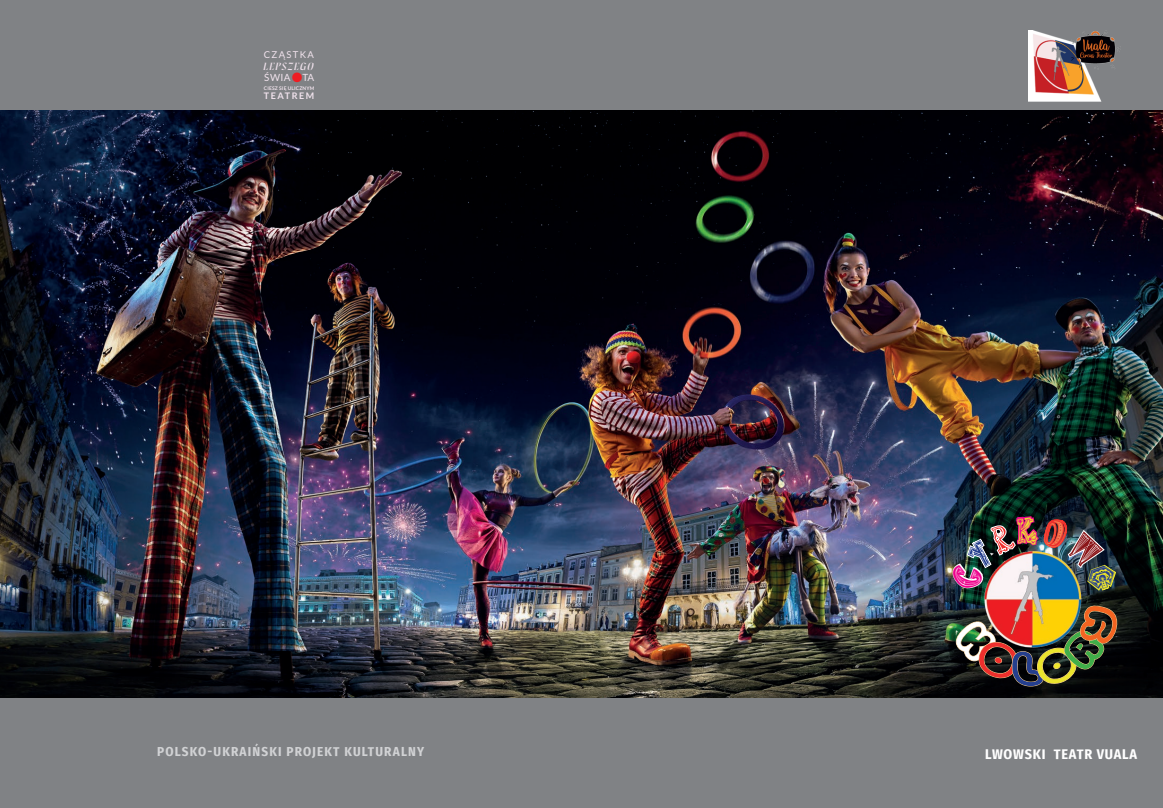
<style>
.page{position:relative;width:1163px;height:808px;background:#fff}
.page>*{position:absolute;margin:0;border:0;box-sizing:border-box;transform-origin:0 0}
.t1{font:700 14px "Fira Sans Condensed";letter-spacing:.06em;color:#fff}
.t2{font:700 13px "Fira Sans Condensed";letter-spacing:.09em;color:#d1d2d4}
.t3{font:italic 600 10.8px "Prospectus XL";letter-spacing:.11em;color:#f1e3ed}
.t4{font:9.9px "Lato";letter-spacing:.03em;color:#f1e3ed}
.t5{font:9.5px "Lato";letter-spacing:.14em;color:#f1e3ed}
.t6{font:700 9px "Lato";letter-spacing:.17em;color:#f1e3ed}
.t7{font:700 4.9px "Lato";letter-spacing:.03em;color:#f1e3ed}
.s1{font-weight:700;font-size:22.4px;color:#ee1d23}
</style>
<div class="page">
<div style="left:0;top:0;width:1162px;height:808px;background:#808285"></div>
<img style="left:0;top:111px;width:1162px;height:586px">
<img style="left:1028px;top:31px;width:88px;height:71px">
<img style="left:949px;top:372px;width:204px;height:317px">
<p class="t5" style="left:264px;top:49px;width:52px">CZĄSTKA</p>
<p class="t3" style="left:263px;top:58px;width:52px">LEPSZEGO</p>
<p class="t4" style="left:264px;top:72px;width:51px">ŚWIA<span class="s1">•</span>TA</p>
<p class="t7" style="left:264px;top:85px;width:52px">CIESZ SIĘ ULICZNYM</p>
<p class="t6" style="left:264px;top:90px;width:52px">TEATREM</p>
<p class="t2" style="left:157px;top:740px;width:268px">POLSKO-UKRAIŃSKI PROJEKT KULTURALNY</p>
<p class="t1" style="left:985px;top:742px;width:153px">LWOWSKI TEATR VUALA</p>
</div>
